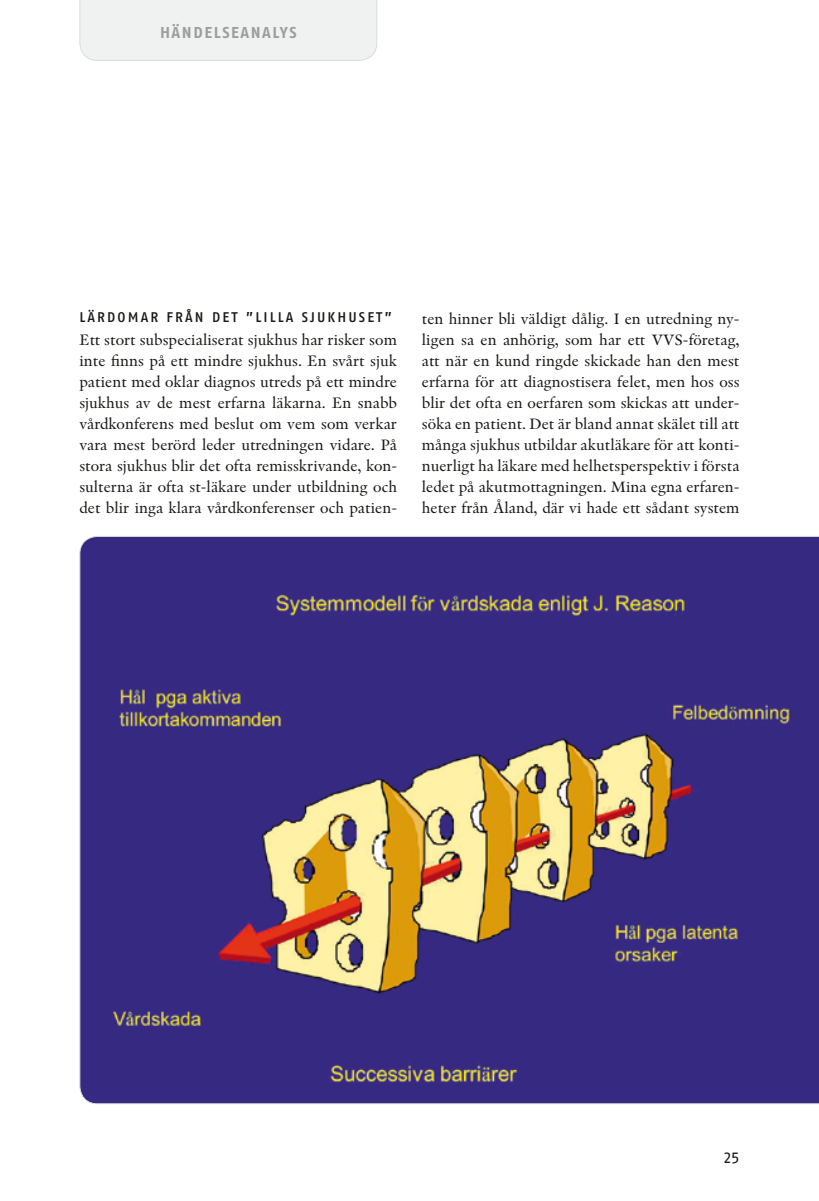
<style>
.page{position:relative;width:819px;height:1201px;background:#fff}
.page>*{position:absolute;margin:0;border:0;box-sizing:border-box;transform-origin:0 0}
.t1{font:15.75px/21px "Indigo Antiqua Pro Text";color:#181816;text-align:justify}
.t2{font:700 15.75px "Fago No Lf";letter-spacing:.1em;color:#9d9d9d}
.t3{font:15.75px "Fago No Lf";color:#181816}
.t4{font:500 14px "Fago No Lf";letter-spacing:.15em;color:#181816}
</style>
<div class="page">
<div style="left:79px;top:0;width:298px;height:61px;background:#f0f1f1"></div>
<svg style="left:79px;top:536px;width:740px;height:568px;background:#52427c"></svg>
<p class="t2" style="left:160px;top:23px;width:138px">HÄNDELSEANALYS</p>
<p class="t4" style="left:79px;top:309px;width:314px">LÄRDOMAR F RÅN DET ”LILLA SJUKHUSET”</p>
<p class="t1" style="left:79px;top:329px;width:319px">Ett stort subspecialiserat sjukhus har risker som inte finns på ett mindre sjukhus. En svårt sjuk patient med oklar diagnos utreds på ett mindre sjukhus av de mest erfarna läkarna. En snabb vårdkonferens med beslut om vem som verkar vara mest berörd leder utredningen vidare. På stora sjukhus blir det ofta remisskrivande, kon&shy;sulterna är ofta st-läkare under utbildning och det blir inga klara vårdkonferenser och patien-</p>
<p class="t1" style="left:422px;top:308px;width:319px">ten hinner bli väldigt dålig. I en utredning ny&shy;ligen sa en anhörig, som har ett VVS-företag, att när en kund ringde skickade han den mest erfarna för att diagnostisera felet, men hos oss blir det ofta en oerfaren som skickas att under&shy;söka en patient. Det är bland annat skälet till att många sjukhus utbildar akutläkare för att konti&shy;nuerligt ha läkare med helhetsperspektiv i första ledet på akutmottagningen. Mina egna erfaren&shy;heter från Åland, där vi hade ett sådant system</p>
<p class="t3" style="left:724px;top:1148px;width:17px">25</p>
</div>
